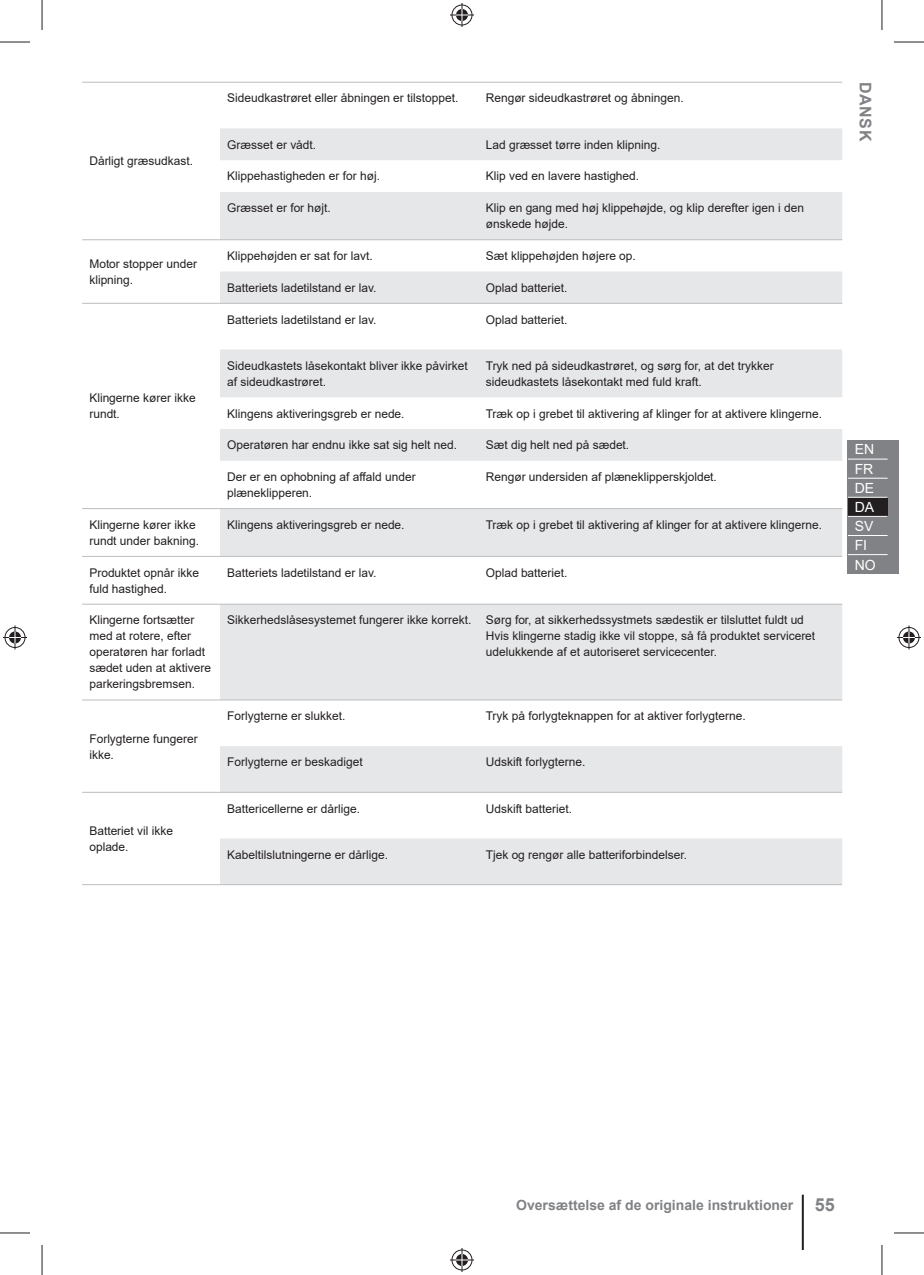
<style>
.page{position:relative;width:924px;height:1275px;background:#fff}
.page>*{position:absolute;margin:0;border:0;box-sizing:border-box;transform-origin:0 0}
.t1{font:700 16px "Arial";letter-spacing:.035em;color:#808285}
.t2{font:700 14px "Arial";color:#808285}
.t3{font:14px/19.2px "Arial";color:#fff}
.t4{font:12px/16px "Arial";color:#231f20}
.s1{font-size:18px}
</style>
<div class="page">
<hr style="left:801px;top:1194px;width:2px;height:56px;background:#231f20">
<div style="left:847px;top:440px;width:51px;height:134px;background:#808285"></div>
<div style="left:847px;top:497px;width:40px;height:19px;background:#231f20"></div>
<hr style="left:847px;top:458px;width:40px;height:1px;background:#fff">
<hr style="left:847px;top:478px;width:40px;height:1px;background:#fff">
<hr style="left:847px;top:497px;width:40px;height:1px;background:#fff">
<hr style="left:847px;top:516px;width:40px;height:1px;background:#fff">
<hr style="left:847px;top:535px;width:40px;height:1px;background:#fff">
<hr style="left:847px;top:554px;width:40px;height:1px;background:#fff">
<svg style="left:220px;top:128px;width:621px;height:756px;fill:#e6e7e9"></svg>
<hr style="left:82px;top:884px;width:138px;height:1px;background:#bcbdc0">
<hr style="left:82px;top:82px;width:759px;height:1px;background:#bcbdc0">
<hr style="left:82px;top:239px;width:759px;height:1px;background:#bcbdc0">
<hr style="left:82px;top:303px;width:759px;height:1px;background:#bcbdc0">
<hr style="left:82px;top:508px;width:759px;height:1px;background:#bcbdc0">
<hr style="left:82px;top:556px;width:759px;height:1px;background:#bcbdc0">
<hr style="left:82px;top:603px;width:759px;height:1px;background:#bcbdc0">
<hr style="left:82px;top:699px;width:759px;height:1px;background:#bcbdc0">
<hr style="left:82px;top:792px;width:759px;height:1px;background:#bcbdc0">
<hr style="left:220px;top:884px;width:621px;height:1px;background:#bcbdc0">
<hr style="left:0;top:42px;width:30px;height:1px;background:#231f20">
<hr style="left:893px;top:42px;width:30px;height:1px;background:#231f20">
<hr style="left:0;top:1232px;width:30px;height:1px;background:#231f20">
<hr style="left:893px;top:1232px;width:30px;height:1px;background:#231f20">
<hr style="left:42px;top:0;width:1px;height:30px;background:#231f20">
<hr style="left:42px;top:1245px;width:1px;height:30px;background:#231f20">
<hr style="left:881px;top:0;width:1px;height:30px;background:#231f20">
<hr style="left:881px;top:1245px;width:1px;height:30px;background:#231f20">
<svg style="left:450px;top:3px;width:24px;height:24px"></svg>
<svg style="left:450px;top:1248px;width:24px;height:24px"></svg>
<svg style="left:3px;top:625px;width:24px;height:24px"></svg>
<svg style="left:897px;top:625px;width:23px;height:24px"></svg>
<p class="t4" style="left:89px;top:153px;width:105px">Dårligt græsudkast.</p>
<p class="t4" style="left:89px;top:256px;width:109px">Motor stopper under klipning.</p>
<p class="t4" style="left:89px;top:390px;width:108px">Klingerne kører ikke rundt.</p>
<p class="t4" style="left:227px;top:90px;width:232px">Sideudkastrøret eller åbningen er tilstoppet.</p>
<p class="t4" style="left:485px;top:90px;width:199px">Rengør sideudkastrøret og åbningen.</p>
<p class="t4" style="left:227px;top:136px;width:90px">Græsset er vådt.</p>
<p class="t4" style="left:485px;top:136px;width:176px">Lad græsset tørre inden klipning.</p>
<p class="t4" style="left:227px;top:168px;width:154px">Klippehastigheden er for høj.</p>
<p class="t4" style="left:485px;top:168px;width:155px">Klip ved en lavere hastighed.</p>
<p class="t4" style="left:227px;top:200px;width:105px">Græsset er for højt.</p>
<p class="t4" style="left:485px;top:200px;width:319px">Klip en gang med høj klippehøjde, og klip derefter igen i den ønskede højde.</p>
<p class="t4" style="left:227px;top:248px;width:147px">Klippehøjden er sat for lavt.</p>
<p class="t4" style="left:485px;top:248px;width:151px">Sæt klippehøjden højere op.</p>
<p class="t4" style="left:227px;top:280px;width:151px">Batteriets ladetilstand er lav.</p>
<p class="t4" style="left:485px;top:280px;width:83px">Oplad batteriet.</p>
<p class="t4" style="left:227px;top:311px;width:151px">Batteriets ladetilstand er lav.</p>
<p class="t4" style="left:485px;top:311px;width:83px">Oplad batteriet.</p>
<p class="t4" style="left:227px;top:357px;width:242px">Sideudkastets låsekontakt bliver ikke påvirket af sideudkastrøret.</p>
<p class="t4" style="left:485px;top:357px;width:289px">Tryk ned på sideudkastrøret, og sørg for, at det trykker sideudkastets låsekontakt med fuld kraft.</p>
<p class="t4" style="left:227px;top:405px;width:179px">Klingens aktiveringsgreb er nede.</p>
<p class="t4" style="left:485px;top:405px;width:337px">Træk op i grebet til aktivering af klinger for at aktivere klingerne.</p>
<p class="t4" style="left:227px;top:437px;width:231px">Operatøren har endnu ikke sat sig helt ned.</p>
<p class="t4" style="left:485px;top:437px;width:145px">Sæt dig helt ned på sædet.</p>
<p class="t4" style="left:227px;top:469px;width:190px">Der er en ophobning af affald under plæneklipperen.</p>
<p class="t4" style="left:485px;top:469px;width:232px">Rengør undersiden af plæneklipperskjoldet.</p>
<p class="t4" style="left:89px;top:517px;width:111px">Klingerne kører ikke rundt under bakning.</p>
<p class="t4" style="left:227px;top:517px;width:179px">Klingens aktiveringsgreb er nede.</p>
<p class="t4" style="left:485px;top:517px;width:337px">Træk op i grebet til aktivering af klinger for at aktivere klingerne.</p>
<p class="t4" style="left:89px;top:564px;width:111px">Produktet opnår ikke fuld hastighed.</p>
<p class="t4" style="left:227px;top:564px;width:151px">Batteriets ladetilstand er lav.</p>
<p class="t4" style="left:485px;top:564px;width:83px">Oplad batteriet.</p>
<p class="t4" style="left:89px;top:612px;width:123px">Klingerne fortsætter med at rotere, efter operatøren har forladt sædet uden at aktivere parkeringsbremsen.</p>
<p class="t4" style="left:485px;top:612px;width:331px;text-indent:-258px">Sikkerhedslåsesystemet fungerer ikke korrekt. Sørg for, at sikkerhedssystmets sædestik er tilsluttet fuldt ud<br>Hvis klingerne stadig ikke vil stoppe, så få produktet serviceret udelukkende af et autoriseret servicecenter.</p>
<p class="t4" style="left:89px;top:730px;width:110px">Forlygterne fungerer ikke.</p>
<p class="t4" style="left:89px;top:822px;width:85px">Batteriet vil ikke oplade.</p>
<p class="t4" style="left:227px;top:708px;width:120px">Forlygterne er slukket.</p>
<p class="t4" style="left:485px;top:708px;width:261px">Tryk på forlygteknappen for at aktiver forlygterne.</p>
<p class="t4" style="left:227px;top:754px;width:137px">Forlygterne er beskadiget</p>
<p class="t4" style="left:485px;top:754px;width:101px">Udskift forlygterne.</p>
<p class="t4" style="left:227px;top:800px;width:134px">Battericellerne er dårlige.</p>
<p class="t4" style="left:485px;top:800px;width:88px">Udskift batteriet.</p>
<p class="t4" style="left:227px;top:846px;width:162px">Kabeltilslutningerne er dårlige.</p>
<p class="t4" style="left:485px;top:846px;width:203px">Tjek og rengør alle batteriforbindelser.</p>
<h1 class="t1" style="left:874px;top:82px;width:61px;rotate:90deg">DANSK</h1>
<p class="t3" style="left:854px;top:440px;width:22px">EN<br>FR<br>DE<br>DA<br>SV<br>FI<br>NO</p>
<p class="t2" style="left:516px;top:1197px;width:320px">Oversættelse af de originale instruktioner <span class="s1">55</span></p>
</div>
